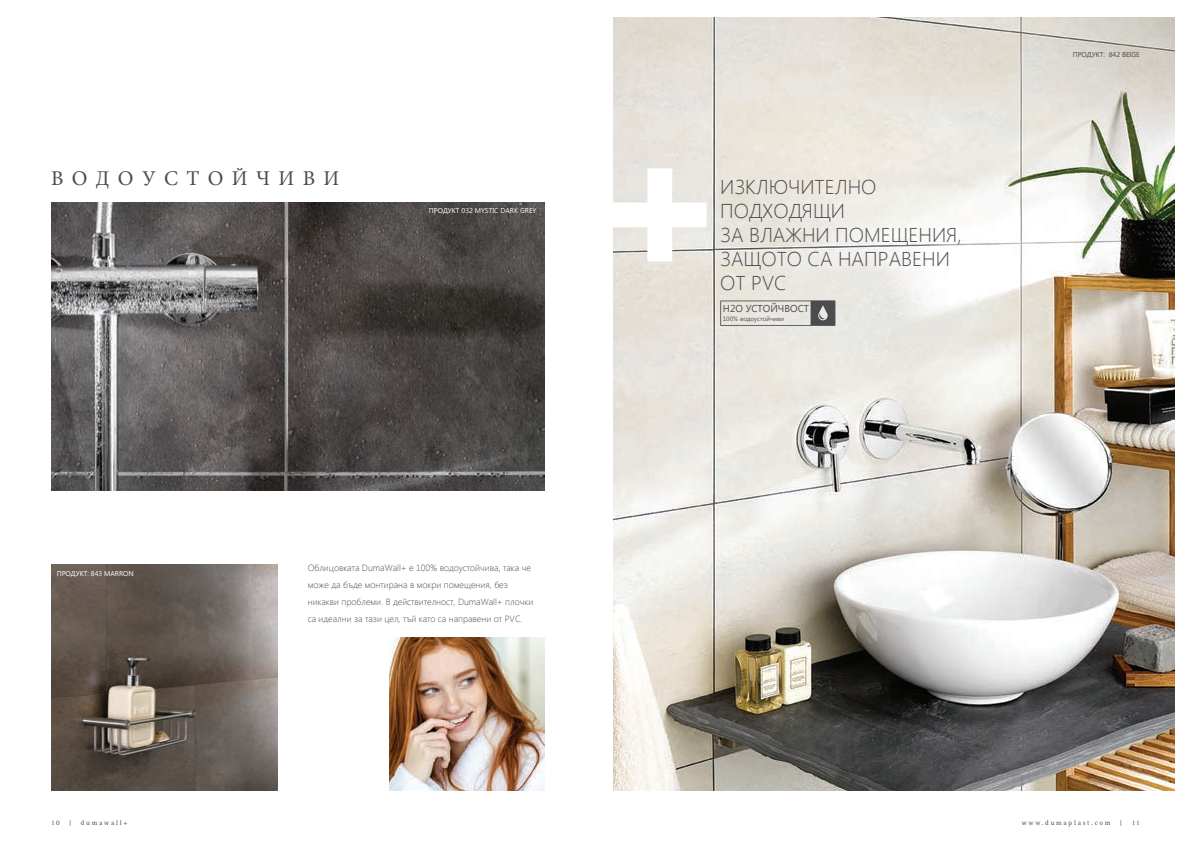
<style>
.page{position:relative;width:1191px;height:842px;background:#fff}
.page>*{position:absolute;margin:0;border:0;box-sizing:border-box;transform-origin:0 0}
.t1{font:21px "Minion Pro";letter-spacing:.4em;color:#4b4c4d}
.t2{font:300 20px/24px "Segoe UI";color:#4b4c4d}
.t3{font:10px "Segoe UI";color:#4b4c4d}
.t4{font:300 9px/17px "Segoe UI";color:#4b4c4d}
.t5{font:7px "Segoe UI";color:#fff}
.t6{font:7px "Rotis Serif";letter-spacing:.25em;color:#4b4c4d}
.t7{font:7px "Segoe UI";color:#4b4c4d}
.t8{font:6.3px "Segoe UI";color:#4b4c4d}
</style>
<div class="page">
<img style="left:613px;top:17px;width:561px;height:774px">
<img style="left:51px;top:564px;width:227px;height:227px">
<svg style="left:613px;top:168px;width:93px;height:93px"></svg>
<img style="left:51px;top:203px;width:493px;height:287px">
<img style="left:389px;top:638px;width:155px;height:153px">
<svg style="left:720px;top:300px;width:115px;height:26px;background:#c3c1bd"></svg>
<h1 class="t1" style="left:51px;top:165px;width:290px">ВОДОУСТОЙЧИВИ</h1>
<p class="t5" style="left:429px;top:206px;width:109px">ПРОДУКТ 032 MYSTIC DARK GREY</p>
<p class="t5" style="left:57px;top:569px;width:79px">ПРОДУКТ: 843 MARRON</p>
<p class="t4" style="left:308px;top:559px;width:227px">Облицовката DumaWall+ е 100% водоустойчива, така че може да бъде монтирана в мокри помещения, без никакви проблеми. В действителност, DumaWall+ плочки са идеални за тази цел, тъй като са направени от PVC.</p>
<h2 class="t2" style="left:720px;top:174px;width:243px">ИЗКЛЮЧИТЕЛНО<br>ПОДХОДЯЩИ<br>ЗА ВЛАЖНИ ПОМЕЩЕНИЯ,<br>ЗАЩОТО СА НАПРАВЕНИ<br>ОТ PVC</h2>
<p class="t3" style="left:723px;top:302px;width:88px">H2O УСТОЙЧВОСТ</p>
<p class="t8" style="left:723px;top:314px;width:63px">100% водоустойчиви</p>
<p class="t7" style="left:1072px;top:49px;width:69px">ПРОДУКТ: 842 BEIGE</p>
<p class="t6" style="left:51px;top:819px;width:10px">10</p>
<p class="t6" style="left:69px;top:819px;width:4px">|</p>
<p class="t6" style="left:81px;top:819px;width:48px">dumawall+</p>
<p class="t6" style="left:1021px;top:819px;width:90px">www.dumaplast.com</p>
<p class="t6" style="left:1120px;top:819px;width:4px">|</p>
<p class="t6" style="left:1131px;top:819px;width:10px">11</p>
</div>
